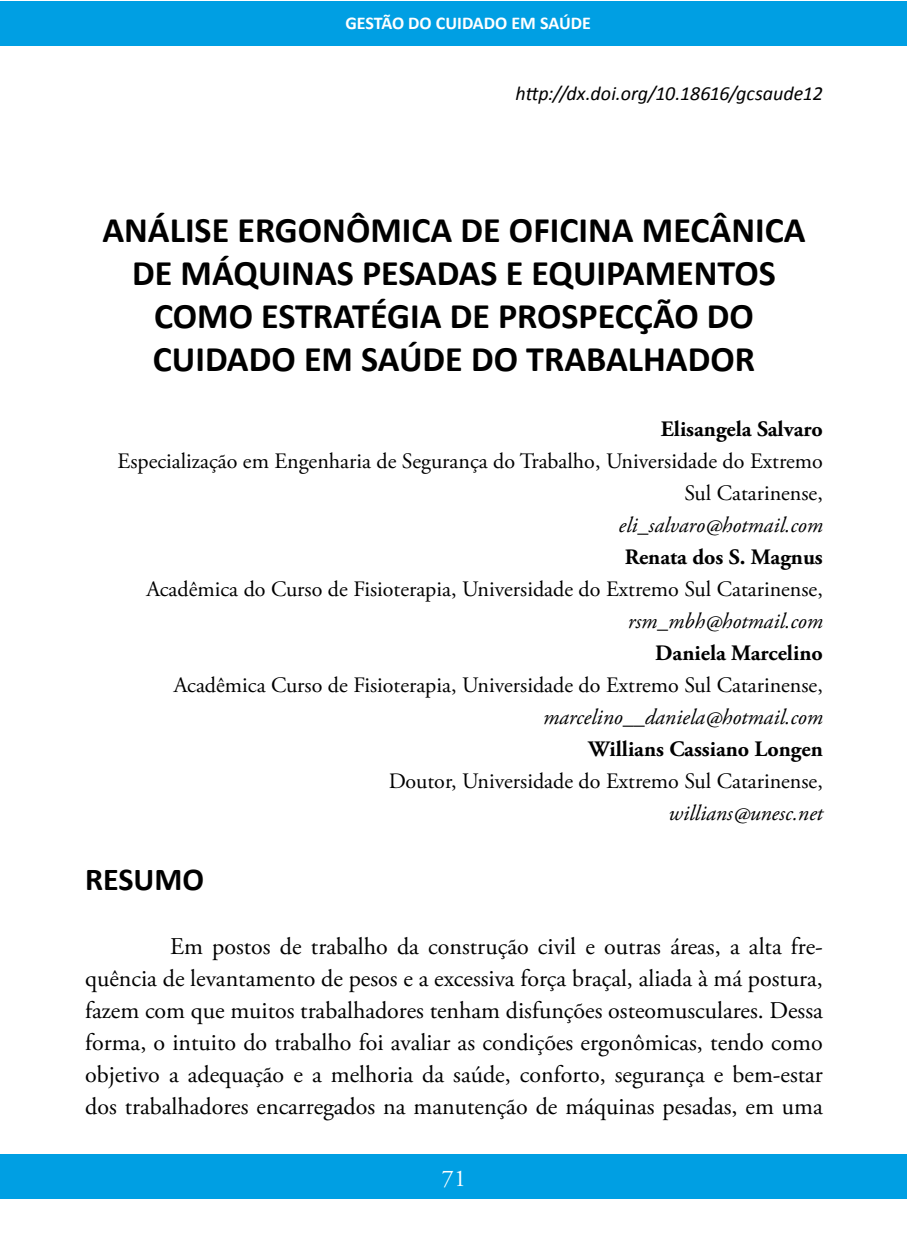
<style>
.page{position:relative;width:908px;height:1248px;background:#fff}
.page>*{position:absolute;margin:0;border:0;box-sizing:border-box;transform-origin:0 0}
.t1{font:700 36px/43.2px "Calibri";color:#000;text-align:center}
.t2{font:700 32px "Calibri";color:#000}
.t3{font:24px/32px "Adobe Garamond Pro";color:#000;text-align:justify}
.t4{font:24px "Adobe Garamond Pro";color:#fff}
.t5{font:22px/32px "Adobe Garamond Pro";color:#000;text-align:right}
.t6{font:italic 22px "Adobe Garamond Pro";color:#000}
.t7{font:700 22px "Adobe Garamond Pro";color:#000}
.t8{font:italic 20px "Calibri";color:#000}
.t9{font:700 18px "Calibri";color:#fff}
</style>
<div class="page">
<div style="left:0;top:1px;width:906px;height:44px;background:#009fe3"></div>
<div style="left:0;top:1154px;width:906px;height:44px;background:#009fe3"></div>
<p class="t9" style="left:345px;top:11px;width:247px">GESTÃO DO CUIDADO EM SAÚDE</p>
<p class="t8" style="left:515px;top:80px;width:309px">http://dx.doi.org/10.18616/gcsaude12</p>
<h1 class="t1" style="left:102px;top:208px;width:704px">ANÁLISE ERGONÔMICA DE OFICINA MECÂNICA DE MÁQUINAS PESADAS E EQUIPAMENTOS COMO ESTRATÉGIA DE PROSPECÇÃO DO CUIDADO EM SAÚDE DO TRABALHADOR</h1>
<p class="t7" style="left:660px;top:415px;width:163px">Elisangela Salvaro</p>
<p class="t5" style="left:117px;top:445px;width:706px">Especialização em Engenharia de Segurança do Trabalho, Universidade do Extremo<br>Sul Catarinense,</p>
<p class="t6" style="left:618px;top:511px;width:206px">eli_salvaro@hotmail.com</p>
<p class="t7" style="left:624px;top:544px;width:199px">Renata dos S. Magnus</p>
<p class="t5" style="left:146px;top:573px;width:677px">Acadêmica do Curso de Fisioterapia, Universidade do Extremo Sul Catarinense,</p>
<p class="t6" style="left:627px;top:607px;width:196px">rsm_mbh@hotmail.com</p>
<p class="t7" style="left:655px;top:640px;width:169px">Daniela Marcelino</p>
<p class="t5" style="left:174px;top:669px;width:650px">Acadêmica Curso de Fisioterapia, Universidade do Extremo Sul Catarinense,</p>
<p class="t6" style="left:543px;top:703px;width:281px">marcelino__daniela@hotmail.com</p>
<p class="t7" style="left:588px;top:736px;width:236px">Willians Cassiano Longen</p>
<p class="t5" style="left:388px;top:765px;width:435px">Doutor, Universidade do Extremo Sul Catarinense,</p>
<p class="t6" style="left:668px;top:799px;width:156px">willians@unesc.net</p>
<h2 class="t2" style="left:85px;top:859px;width:120px">RESUMO</h2>
<p class="t3" style="left:85px;top:931px;width:739px;text-indent:85px">Em postos de trabalho da construção civil e outras áreas, a alta fre&shy;quência de levantamento de pesos e a excessiva força braçal, aliada à má postura, fazem com que muitos trabalhadores tenham disfunções osteomusculares. Dessa forma, o intuito do trabalho foi avaliar as condições ergonômicas, tendo como objetivo a adequação e a melhoria da saúde, conforto, segurança e bem-estar dos trabalhadores encarregados na manutenção de máquinas pesadas, em uma</p>
<p class="t4" style="left:442px;top:1163px;width:25px">71</p>
</div>
